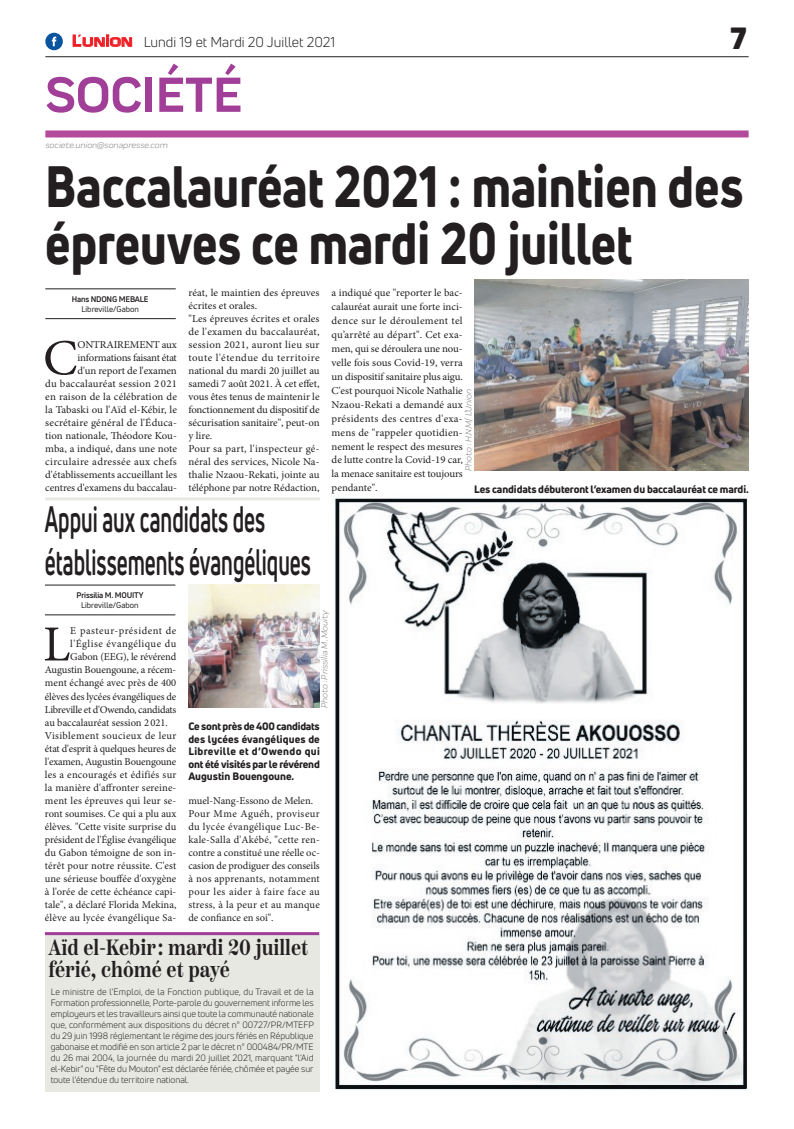
<style>
.page{position:relative;width:794px;height:1129px;background:#fff}
.page>*{position:absolute;margin:0;border:0;box-sizing:border-box;transform-origin:0 0}
.t1{font:800 57px/57px "Uni Neue";color:#231f20;scale:.84 1}
.t2{font:700 51px "Praktika";color:#a13e97}
.t3{font:50.5px "Minion Pro";color:#231f20}
.t4{font:700 36px/43.2px "Uni Neue";color:#231f20;scale:.58 1}
.t5{font:900 30px "Uni Neue";color:#231f20}
.t6{font:600 22px/22px "Scotch Deck";color:#231f20;scale:.87 1}
.t7{font:14px "Uni Neue";color:#231f20}
.t8{font:10.5px/13px "Minion Pro";color:#231f20}
.t9{font:800 10.5px/12.6px "Uni Neue";letter-spacing:-.01em;color:#231f20;text-align:justify}
.t10{font:10.5px "Minion Pro";letter-spacing:.02em;color:#231f20}
.t11{font:10.5px "Minion Pro";letter-spacing:-.025em;color:#231f20}
.t12{font:10.5px "Minion Pro";letter-spacing:.025em;color:#231f20}
.t13{font:10.5px "Minion Pro";letter-spacing:.035em;color:#231f20}
.t14{font:10.5px "Minion Pro";letter-spacing:.045em;color:#231f20}
.t15{font:10.5px "Minion Pro";letter-spacing:.05em;color:#231f20}
.t16{font:9px/11px "Uni Neue";color:#231f20;text-align:justify}
.t17{font:italic 9px "Praktika";color:#818386}
.t18{font:700 8px "Uni Neue";letter-spacing:-.02em;color:#231f20}
.t19{font:8px "Uni Neue";color:#231f20}
.s1{font-family:"Eurostile";font-weight:600;font-size:15px;color:#ee1d23}
.s2{font-family:"Eurostile";font-weight:600;font-size:11.4px;color:#ee1d23}
</style>
<div class="page">
<hr style="left:45px;top:56px;width:703px;height:1px;background:#231f20">
<div style="left:45px;top:130px;width:703px;height:7px;background:#b44a9c"></div>
<svg style="left:72px;top:34px;width:60px;height:13px"></svg>
<div style="left:45px;top:33px;width:18px;height:17px;background:#08549e;border-radius:50%"></div>
<svg style="left:52px;top:37px;width:4px;height:9px"></svg>
<img style="left:331px;top:495px;width:418px;height:595px">
<hr style="left:45px;top:318px;width:131px;height:1px;background:#231f20">
<hr style="left:45px;top:288px;width:131px;height:1px;background:#231f20">
<img style="left:474px;top:279px;width:274px;height:191px">
<hr style="left:45px;top:614px;width:130px;height:1px;background:#231f20">
<hr style="left:45px;top:584px;width:130px;height:1px;background:#231f20">
<div style="left:45px;top:934px;width:274px;height:157px;background:#e7e8e2"></div>
<hr style="left:45px;top:931px;width:274px;height:3px;background:#a13e97">
<img style="left:188px;top:585px;width:132px;height:122px">
<hr style="left:45px;top:497px;width:275px;height:3px;background:#e7e8e2">
<h3 class="t7" style="left:72px;top:33px;width:265px"><span class="s1">L</span><span class="s2">UNION</span> Lundi 19 et Mardi 20 Juillet 2021</h3>
<h2 class="t2" style="left:45px;top:54px;width:198px">SOCIÉTÉ</h2>
<p class="t17" style="left:45px;top:139px;width:124px">societe.union@sonapresse.com</p>
<h3 class="t5" style="left:730px;top:17px;width:18px">7</h3>
<h1 class="t1" style="left:45px;top:157px;width:832px">Baccalauréat 2021 : maintien des épreuves ce mardi 20 juillet</h1>
<p class="t18" style="left:72px;top:294px;width:78px">Hans NDONG MEBALE</p>
<p class="t19" style="left:81px;top:304px;width:59px">Libreville/Gabon</p>
<p class="t8" style="left:188px;top:286px;width:133px">réat, le maintien des épreuves écrites et orales.<br>"Les épreuves écrites et orales de l'examen du baccalauréat, session 2021, auront lieu sur toute l'étendue du territoire national du mardi 20 juillet au samedi 7 août 2021. À cet effet, vous êtes tenus de maintenir le fonctionnement du dispositif de sécurisation sanitaire", peut-on y lire.<br>Pour sa part, l'inspecteur gé&shy;néral des services, Nicole Na&shy;thalie Nzaou-Rekati, jointe au téléphone par notre Rédaction,</p>
<p class="t8" style="left:332px;top:286px;width:133px;line-height:13.9px;text-align:justify">a indiqué que "reporter le bac&shy;calauréat aurait une forte inci&shy;dence sur le déroulement tel qu’arrêté au départ". Cet exa&shy;men, qui se déroulera une nou&shy;velle fois sous Covid-19, verra un dispositif sanitaire plus aigu.<br>C'est pourquoi Nicole Nathalie Nzaou-Rekati a demandé aux présidents des centres d'exa&shy;mens de "rappeler quotidien&shy;nement le respect des mesures de lutte contre la Covid-19 car, la menace sanitaire est toujours pendante".</p>
<h3 class="t3" style="left:43px;top:324px;width:36px">C</h3>
<p class="t8" style="left:45px;top:338px;width:133px;text-align:right">ONTRAIREMENT aux informations faisant état<br>d'un report de l'examen<br>du baccalauréat session 2 021 en raison de la célébration de la Tabaski ou l'Aïd el-Kébir, le secrétaire général de l'Éduca&shy;tion nationale, Théodore Kou&shy;mba, a indiqué, dans une note circulaire adressée aux chefs d'établissements accueillant les centres d'examens du baccalau-</p>
<p class="t17" style="left:462px;top:470px;width:83px;rotate:-90deg">Photo : H.N.M/ L’Union</p>
<p class="t9" style="left:474px;top:482px;width:276px">Les candidats débuteront l’examen du baccalauréat ce mardi.</p>
<h3 class="t4" style="left:45px;top:496px;width:460px">Appui aux candidats des établissements évangéliques</h3>
<p class="t18" style="left:76px;top:590px;width:68px">Prissilia M. MOUITY</p>
<p class="t19" style="left:81px;top:600px;width:59px">Libreville/Gabon</p>
<h3 class="t3" style="left:43px;top:610px;width:29px">L</h3>
<p class="t15" style="left:70px;top:624px;width:108px">E pasteur-président de</p>
<p class="t14" style="left:70px;top:637px;width:108px">l'Église évangélique du</p>
<p class="t8" style="left:70px;top:650px;width:108px">Gabon (EEG), le révérend</p>
<p class="t8" style="left:45px;top:663px;width:133px">Augustin Bouengoune, a récem-</p>
<p class="t8" style="left:45px;top:676px;width:133px">ment échangé avec près de 400</p>
<p class="t8" style="left:45px;top:689px;width:133px">élèves des lycées évangéliques de</p>
<p class="t11" style="left:45px;top:702px;width:133px">Libreville et d'Owendo, candidats</p>
<p class="t8" style="left:45px;top:715px;width:124px">au baccalauréat session 2 021.</p>
<p class="t13" style="left:45px;top:728px;width:133px">Visiblement soucieux de leur</p>
<p class="t8" style="left:45px;top:741px;width:133px">état d'esprit à quelques heures de</p>
<p class="t8" style="left:45px;top:754px;width:133px">l'examen, Augustin Bouengoune</p>
<p class="t12" style="left:45px;top:767px;width:133px">les a encouragés et édifiés sur</p>
<p class="t8" style="left:45px;top:780px;width:133px">la manière d'affronter sereine-</p>
<p class="t10" style="left:45px;top:793px;width:133px">ment les épreuves qui leur se-</p>
<p class="t8" style="left:45px;top:806px;width:133px">ront soumises. Ce qui a plu aux</p>
<p class="t8" style="left:45px;top:819px;width:133px">élèves. "Cette visite surprise du</p>
<p class="t8" style="left:45px;top:832px;width:133px">président de l'Église évangélique</p>
<p class="t8" style="left:45px;top:845px;width:133px">du Gabon témoigne de son in-</p>
<p class="t8" style="left:45px;top:858px;width:133px">térêt pour notre réussite. C'est</p>
<p class="t8" style="left:45px;top:871px;width:133px">une sérieuse bouffée d'oxygène</p>
<p class="t8" style="left:45px;top:884px;width:133px">à l'orée de cette échéance capi-</p>
<p class="t8" style="left:45px;top:897px;width:133px">tale", a déclaré Florida Mekina,</p>
<p class="t10" style="left:45px;top:910px;width:133px">élève au lycée évangélique Sa-</p>
<p class="t17" style="left:318px;top:707px;width:99px;rotate:-90deg">Photo : Prissilia M. Mouity</p>
<p class="t9" style="left:188px;top:719px;width:133px">Ce sont près de 400 candidats des lycées évangéliques de Libreville et d’Owendo qui ont été visités par le révérend Augustin Bouengoune.</p>
<p class="t8" style="left:188px;top:793px;width:133px">muel-Nang-Essono de Melen.<br>Pour Mme Aguéh, proviseur du lycée évangélique Luc-Be&shy;kale-Salla d'Akébé, "cette ren&shy;contre a constitué une réelle oc&shy;casion de prodiguer des conseils à nos apprenants, notamment pour les aider à faire face au stress, à la peur et au manque de confiance en soi".</p>
<h3 class="t6" style="left:48px;top:936px;width:300px">Aïd el-Kebir: mardi 20 juillet férié, chômé et payé</h3>
<p class="t16" style="left:51px;top:986px;width:265px">Le ministre de l'Emploi, de la Fonction publique, du Travail et de la Formation professionnelle, Porte-parole du gouvernement informe les employeurs et les travailleurs ainsi que toute la communauté nationale que, conformément aux dispositions du décret n° 00727/PR/MTEFP du 29 juin 1998 réglementant le régime des jours fériés en République gabonaise et modifié en son article 2 par le décret n° 000484/PR/MTE du 26 mai 2004, la journée du mardi 20 juillet 2021, marquant "l'Aid el-Kebir" ou "Fête du Mouton" est déclarée fériée, chômée et payée sur toute l'étendue du territoire national.</p>
</div>
